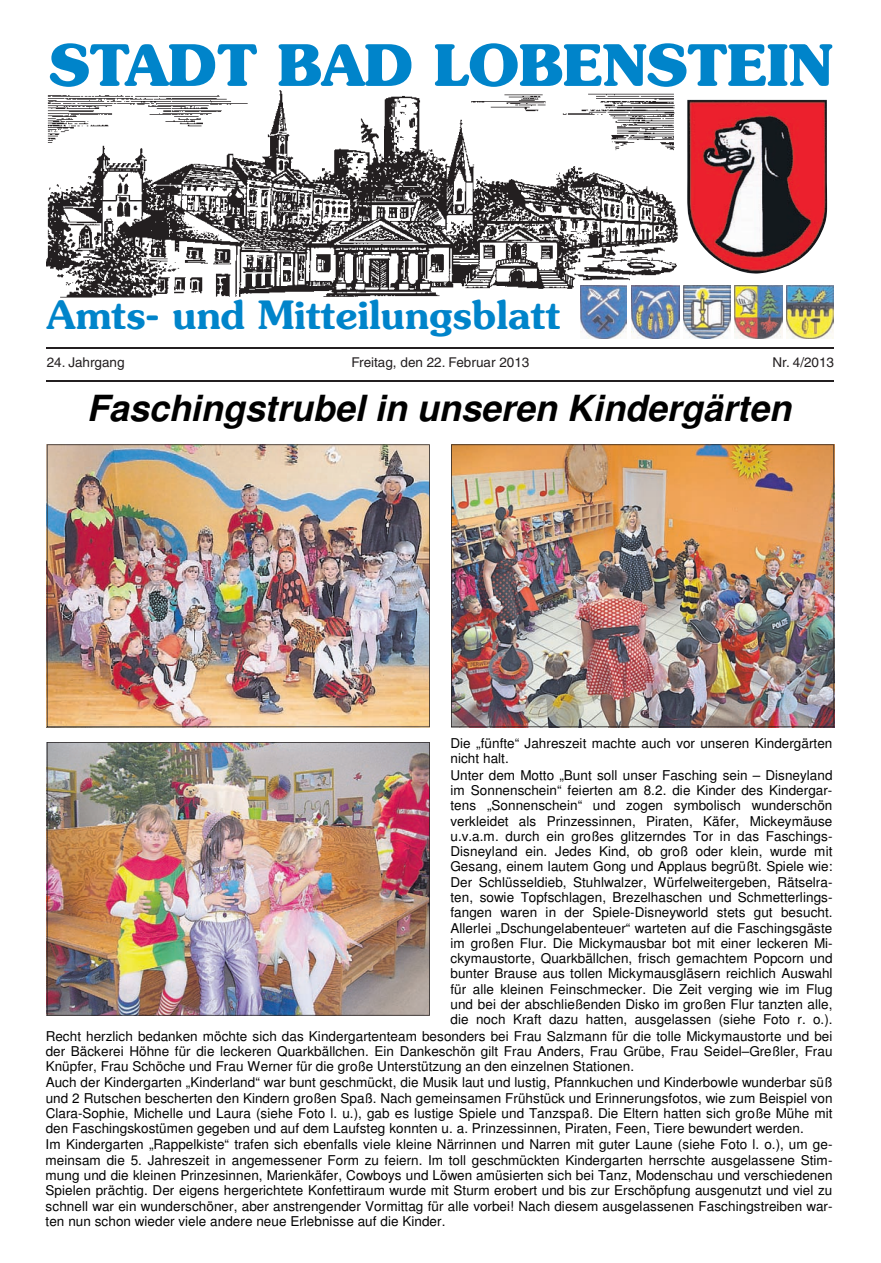
<style>
.page{position:relative;width:881px;height:1263px;background:#fff}
.page>*{position:absolute;margin:0;border:0;box-sizing:border-box;transform-origin:0 0}
.t1{font:700 57px "Souvenir LT";color:#0084ca}
.t2{font:600 39px "Souvenir LT";color:#0084ca}
.t3{font:italic 700 36px "Helvetica";color:#000}
.t4{font:13.5px "Helvetica";letter-spacing:.005em;color:#000}
.t5{font:13.5px "Helvetica LT";color:#231f20}
</style>
<div class="page">
<img style="left:47px;top:90px;width:631px;height:208px">
<img style="left:580px;top:286px;width:46px;height:52px">
<img style="left:683px;top:286px;width:46px;height:52px">
<img style="left:786px;top:286px;width:46px;height:52px">
<img style="left:734px;top:286px;width:48px;height:52px">
<img style="left:631px;top:286px;width:48px;height:52px">
<img style="left:687px;top:100px;width:139px;height:174px">
<hr style="left:47px;top:348px;width:786px;height:1px;background:#231f20">
<hr style="left:47px;top:381px;width:786px;height:1px;background:#231f20">
<img style="left:451px;top:444px;width:382px;height:283px">
<img style="left:47px;top:444px;width:382px;height:283px">
<img style="left:47px;top:742px;width:382px;height:274px">
<h1 class="t1" style="left:49px;top:29px;width:784px">STADT BAD LOBENSTEIN</h1>
<h2 class="t2" style="left:47px;top:291px;width:515px">Amts- und Mitteilungsblatt</h2>
<p class="t5" style="left:47px;top:354px;width:79px">24. Jahrgang</p>
<p class="t5" style="left:351px;top:354px;width:179px">Freitag, den 22. Februar 2013</p>
<p class="t5" style="left:772px;top:354px;width:63px">Nr. 4/2013</p>
<h3 class="t3" style="left:87px;top:388px;width:705px">Faschingstrubel in unseren Kindergärten</h3>
<p class="t4" style="left:450px;top:736px;width:383px">Die „fünfte“ Jahreszeit machte auch vor unseren Kindergärten</p>
<p class="t4" style="left:450px;top:751px;width:60px">nicht halt.</p>
<p class="t4" style="left:450px;top:767px;width:383px">Unter dem Motto „Bunt soll unser Fasching sein – Disneyland</p>
<p class="t4" style="left:450px;top:782px;width:383px">im Sonnenschein“ feierten am 8.2. die Kinder des Kindergar-</p>
<p class="t4" style="left:450px;top:798px;width:383px">tens „Sonnenschein“ und zogen symbolisch wunderschön</p>
<p class="t4" style="left:450px;top:813px;width:383px">verkleidet als Prinzessinnen, Piraten, Käfer, Mickeymäuse</p>
<p class="t4" style="left:450px;top:828px;width:383px">u.v.a.m. durch ein großes glitzerndes Tor in das Faschings-</p>
<p class="t4" style="left:450px;top:844px;width:383px">Disneyland ein. Jedes Kind, ob groß oder klein, wurde mit</p>
<p class="t4" style="left:450px;top:859px;width:383px">Gesang, einem lautem Gong und Applaus begrüßt. Spiele wie:</p>
<p class="t4" style="left:450px;top:874px;width:383px">Der Schlüsseldieb, Stuhlwalzer, Würfelweitergeben, Rätselra-</p>
<p class="t4" style="left:450px;top:890px;width:383px">ten, sowie Topfschlagen, Brezelhaschen und Schmetterlings-</p>
<p class="t4" style="left:450px;top:905px;width:383px">fangen waren in der Spiele-Disneyworld stets gut besucht.</p>
<p class="t4" style="left:450px;top:920px;width:383px">Allerlei „Dschungelabenteuer“ warteten auf die Faschingsgäste</p>
<p class="t4" style="left:450px;top:935px;width:383px">im großen Flur. Die Mickymausbar bot mit einer leckeren Mi-</p>
<p class="t4" style="left:450px;top:951px;width:383px">ckymaustorte, Quarkbällchen, frisch gemachtem Popcorn und</p>
<p class="t4" style="left:450px;top:966px;width:383px">bunter Brause aus tollen Mickymausgläsern reichlich Auswahl</p>
<p class="t4" style="left:450px;top:981px;width:383px">für alle kleinen Feinschmecker. Die Zeit verging wie im Flug</p>
<p class="t4" style="left:450px;top:997px;width:383px">und bei der abschließenden Disko im großen Flur tanzten alle,</p>
<p class="t4" style="left:450px;top:1012px;width:383px">die noch Kraft dazu hatten, ausgelassen (siehe Foto r. o.).</p>
<p class="t4" style="left:46px;top:1028px;width:788px">Recht herzlich bedanken möchte sich das Kindergartenteam besonders bei Frau Salzmann für die tolle Mickymaustorte und bei</p>
<p class="t4" style="left:46px;top:1043px;width:788px">der Bäckerei Höhne für die leckeren Quarkbällchen. Ein Dankeschön gilt Frau Anders, Frau Grübe, Frau Seidel–Greßler, Frau</p>
<p class="t4" style="left:46px;top:1059px;width:589px">Knüpfer, Frau Schöche und Frau Werner für die große Unterstützung an den einzelnen Stationen.</p>
<p class="t4" style="left:46px;top:1075px;width:788px">Auch der Kindergarten „Kinderland“ war bunt geschmückt, die Musik laut und lustig, Pfannkuchen und Kinderbowle wunderbar süß</p>
<p class="t4" style="left:46px;top:1090px;width:788px">und 2 Rutschen bescherten den Kindern großen Spaß. Nach gemeinsamen Frühstück und Erinnerungsfotos, wie zum Beispiel von</p>
<p class="t4" style="left:46px;top:1105px;width:788px">Clara-Sophie, Michelle und Laura (siehe Foto l. u.), gab es lustige Spiele und Tanzspaß. Die Eltern hatten sich große Mühe mit</p>
<p class="t4" style="left:46px;top:1121px;width:759px">den Faschingskostümen gegeben und auf dem Laufsteg konnten u. a. Prinzessinnen, Piraten, Feen, Tiere bewundert werden.</p>
<p class="t4" style="left:46px;top:1137px;width:788px">Im Kindergarten „Rappelkiste“ trafen sich ebenfalls viele kleine Närrinnen und Narren mit guter Laune (siehe Foto l. o.), um ge-</p>
<p class="t4" style="left:46px;top:1152px;width:788px">meinsam die 5. Jahreszeit in angemessener Form zu feiern. Im toll geschmückten Kindergarten herrschte ausgelassene Stim-</p>
<p class="t4" style="left:46px;top:1168px;width:788px">mung und die kleinen Prinzesinnen, Marienkäfer, Cowboys und Löwen amüsierten sich bei Tanz, Modenschau und verschiedenen</p>
<p class="t4" style="left:46px;top:1183px;width:787px">Spielen prächtig. Der eigens hergerichtete Konfettiraum wurde mit Sturm erobert und bis zur Erschöpfung ausgenutzt und viel zu</p>
<p class="t4" style="left:46px;top:1198px;width:788px">schnell war ein wunderschöner, aber anstrengender Vormittag für alle vorbei! Nach diesem ausgelassenen Faschingstreiben war-</p>
<p class="t4" style="left:46px;top:1213px;width:401px">ten nun schon wieder viele andere neue Erlebnisse auf die Kinder.</p>
</div>
